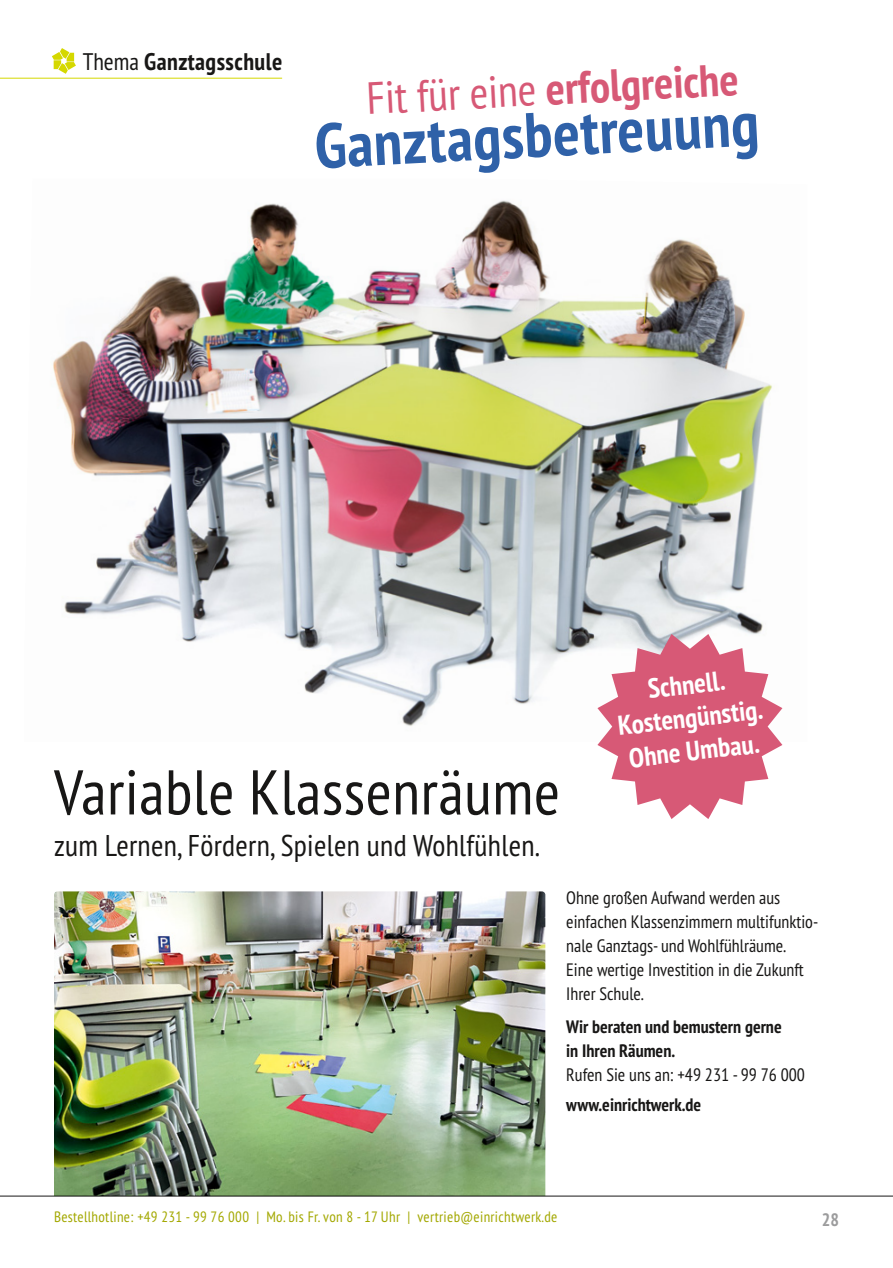
<style>
.page{position:relative;width:893px;height:1268px;background:#fff}
.page>*{position:absolute;margin:0;border:0;box-sizing:border-box;transform-origin:0 0}
.t1{font:condensed 63px "PT Sans Pro";letter-spacing:.01em;color:#181716}
.t2{font:700 condensed 63px "PT Sans Pro";color:#2f61a8}
.t3{font:700 condensed 45px "PT Sans Pro";color:#d75976}
.t4{font:condensed 30px "PT Sans Pro";letter-spacing:.01em;color:#181716}
.t5{font:700 condensed 27.3px/33.3px "PT Sans Pro";color:#fff;text-align:center}
.t6{font:700 condensed 24px "PT Sans Pro";letter-spacing:.02em;color:#181716}
.t7{font:condensed 18px/24px "PT Sans Pro";color:#181716}
.t8{font:700 condensed 18px/24px "PT Sans Pro";color:#181716}
.t9{font:700 condensed 18px "PT Sans Pro";color:#9c9c9d}
.t10{font:condensed 15px "PT Sans Pro";letter-spacing:.02em;color:#a3a800}
.s1{font-weight:400}
</style>
<div class="page">
<hr style="left:0;top:1195px;width:893px;height:1px;background:#181716">
<img style="left:53px;top:200px;width:730px;height:526px">
<img style="left:54px;top:891px;width:491px;height:304px">
<svg style="left:597px;top:634px;width:185px;height:185px"></svg>
<hr style="left:0;top:78px;width:282px;height:1px;background:#d5d800">
<svg style="left:52px;top:48px;width:24px;height:26px"></svg>
<h3 class="t6" style="left:83px;top:46px;width:201px"><span class="s1">Thema</span> Ganztagsschule</h3>
<h2 class="t3" style="left:365px;top:69px;width:374px;rotate:-3deg"><span class="s1">Fit für eine</span> erfolgreiche</h2>
<h1 class="t2" style="left:313px;top:105px;width:446px;rotate:-3deg">Ganztagsbetreuung</h1>
<h3 class="t5" style="left:613px;top:674px;width:147px;rotate:-6deg">Schnell.<br>Kostengünstig.<br>Ohne Umbau.</h3>
<h1 class="t1" style="left:54px;top:751px;width:507px">Variable Klassenräume</h1>
<h3 class="t4" style="left:54px;top:826px;width:488px">zum Lernen, Fördern, Spielen und Wohlfühlen.</h3>
<p class="t7" style="left:566px;top:885px;width:253px">Ohne großen Aufwand werden aus einfachen Klassenzimmern multifunktio&shy;nale Ganztags- und Wohlfühlräume.<br>Eine wertige Investition in die Zukunft<br>Ihrer Schule.</p>
<p class="t8" style="left:566px;top:1014px;width:217px">Wir beraten und bemustern gerne in Ihren Räumen.</p>
<p class="t7" style="left:566px;top:1062px;width:240px">Rufen Sie uns an: +49 231 - 99 76 000</p>
<p class="t8" style="left:566px;top:1092px;width:137px">www.einrichtwerk.de</p>
<p class="t10" style="left:54px;top:1206px;width:505px">Bestellhotline: +49 231 - 99 76 000 | Mo. bis Fr. von 8 - 17 Uhr | vertrieb@einrichtwerk.de</p>
<p class="t9" style="left:822px;top:1207px;width:19px">28</p>
</div>
